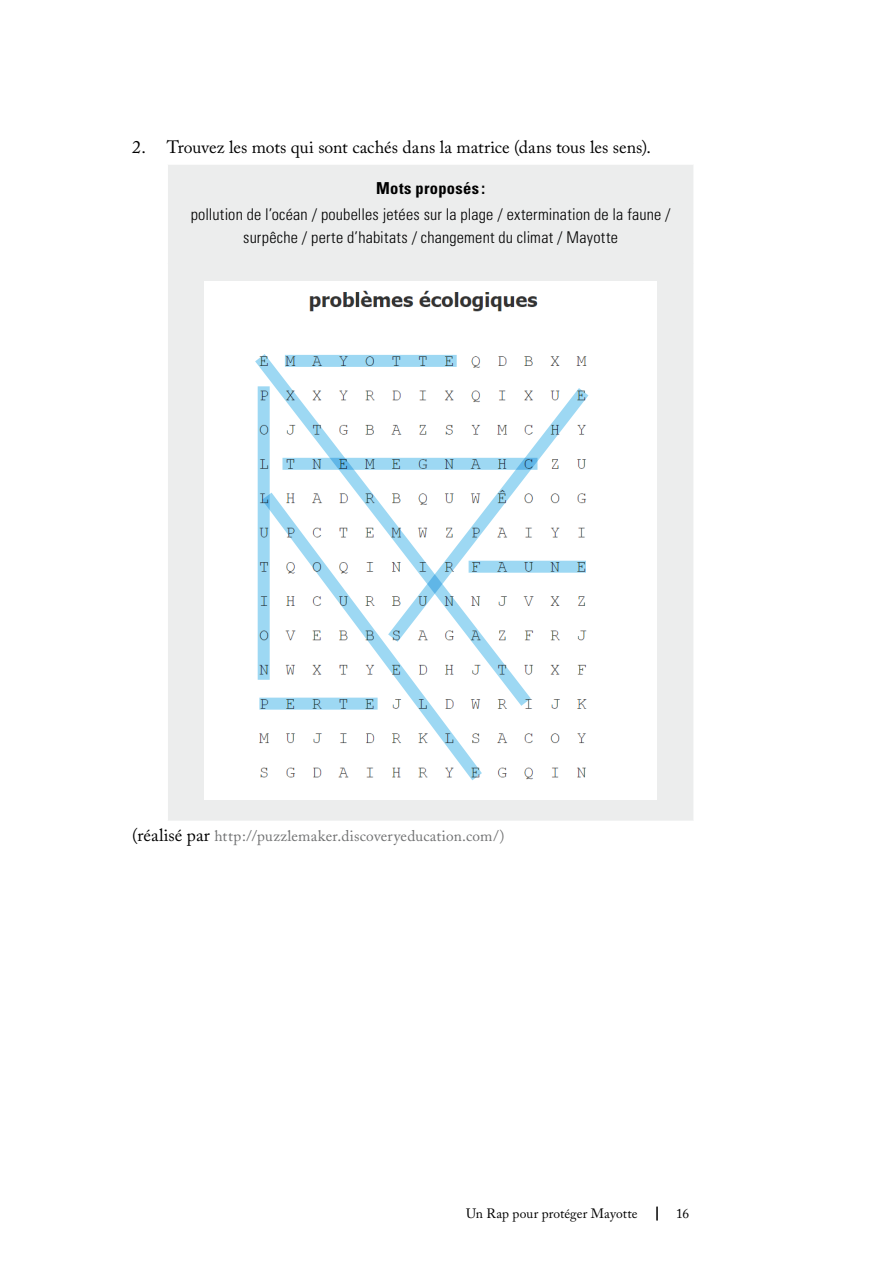
<style>
.page{position:relative;width:893px;height:1263px;background:#fff}
.page>*{position:absolute;margin:0;border:0;box-sizing:border-box;transform-origin:0 0}
.t1{font:17.7px "Adobe Caslon Pro";color:#000}
.t2{font:700 condensed 16.5px "Univers";letter-spacing:.02em;color:#000}
.t3{font:300 condensed 16.2px/22.2px "Univers";letter-spacing:.01em;color:#000;text-align:center}
.t4{font:15.3px "Adobe Caslon";letter-spacing:.015em;color:#707172}
.t5{font:13.5px "Adobe Caslon Pro";letter-spacing:.005em;color:#000}
.s1{font-family:"Adobe Caslon Pro";font-size:17.7px;color:#000}
</style>
<div class="page">
<svg style="left:657px;top:1206px;width:1px;height:14px"></svg>
<div style="left:168px;top:165px;width:525px;height:656px;background:#eceded"></div>
<img style="left:204px;top:286px;width:453px;height:513px">
<svg style="left:250px;top:719px;width:244px;height:63px"></svg>
<svg style="left:245px;top:341px;width:287px;height:378px"></svg>
<svg style="left:376px;top:375px;width:224px;height:280px"></svg>
<p class="t1" style="left:132px;top:137px;width:520px">2. Trouvez les mots qui sont cachés dans la matrice (dans tous les sens).</p>
<p class="t2" style="left:376px;top:178px;width:110px">Mots proposés :</p>
<p class="t3" style="left:191px;top:203px;width:481px">pollution de l’océan / poubelles jetées sur la plage / extermination de la faune / surpêche / perte d’habitats / changement du climat / Mayotte</p>
<p class="t4" style="left:132px;top:827px;width:374px"><span class="s1">(réalisé par</span> http://puzzlemaker.discoveryeducation.com/)</p>
<p class="t5" style="left:466px;top:1205px;width:173px">Un Rap pour protéger Mayotte</p>
<p class="t5" style="left:676px;top:1205px;width:15px">16</p>
</div>
